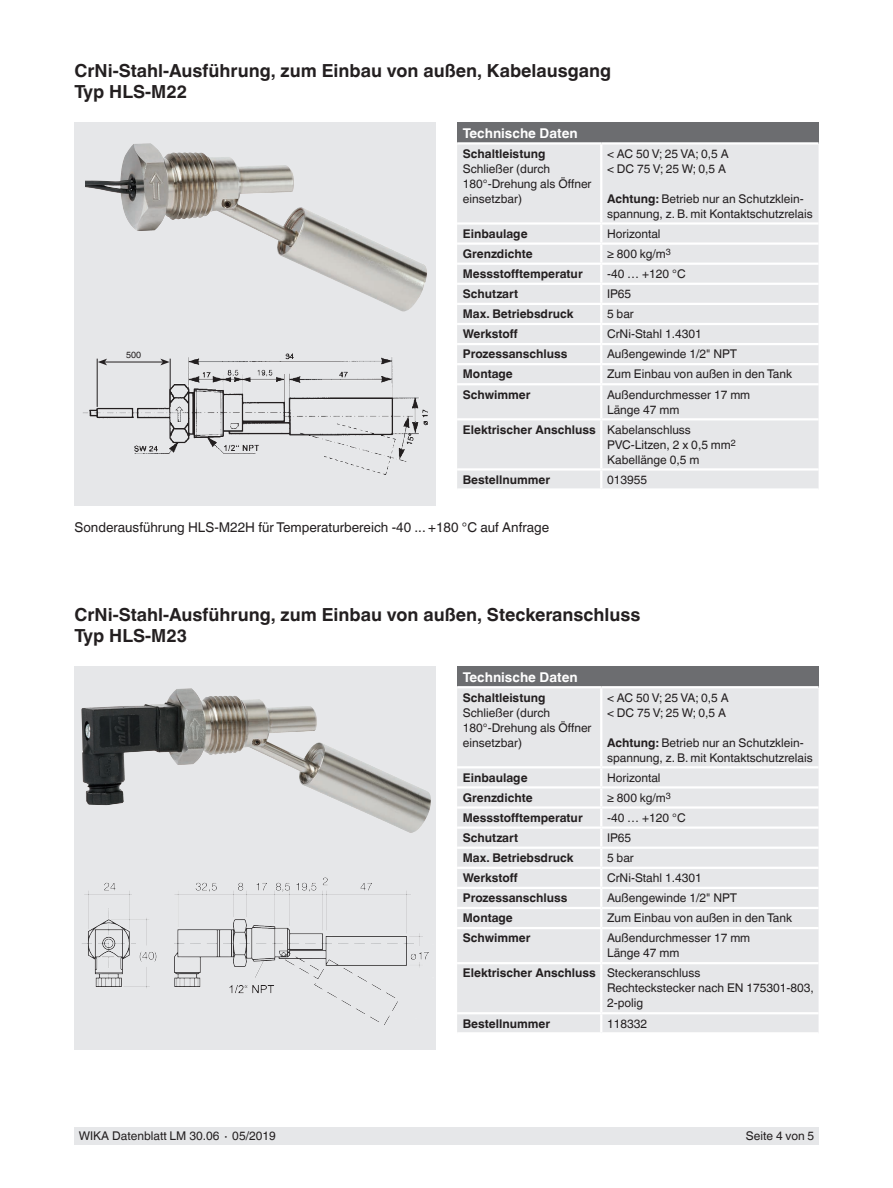
<style>
.page{position:relative;width:893px;height:1188px;background:#fff}
.page>*{position:absolute;margin:0;border:0;box-sizing:border-box;transform-origin:0 0}
.t1{font:700 18px/21px "Helvetica World";color:#231f20}
.t2{font:13.5px "Helvetica World";color:#231f20}
.t3{font:700 13.5px "Helvetica World";color:#fff}
.t4{font:12px/15px "Helvetica World";color:#231f20}
.t5{font:700 12px "Helvetica World";color:#231f20}
.t6{font:9px "Helvetica World";color:#231f20}
.s1{font-weight:700}
</style>
<div class="page">
<div style="left:74px;top:1128px;width:745px;height:17px;background:#e6e7e9"></div>
<div style="left:74px;top:666px;width:362px;height:383px;background:#e6e7e9"></div>
<div style="left:74px;top:122px;width:362px;height:384px;background:#e6e7e9"></div>
<img style="left:83px;top:353px;width:345px;height:122px">
<img style="left:85px;top:143px;width:342px;height:168px">
<hr style="left:97px;top:359px;width:1px;height:48px;background:#231f20">
<hr style="left:170px;top:359px;width:1px;height:48px;background:#231f20">
<hr style="left:105px;top:362px;width:58px;height:1px;background:#231f20">
<svg style="left:98px;top:359px;width:9px;height:6px"></svg>
<svg style="left:160px;top:359px;width:10px;height:6px"></svg>
<img style="left:82px;top:877px;width:347px;height:148px">
<img style="left:81px;top:688px;width:350px;height:145px">
<div style="left:457px;top:666px;width:362px;height:21px;background:#6c6d70"></div>
<div style="left:457px;top:688px;width:362px;height:344px;background:#e6e7e9"></div>
<div style="left:457px;top:829px;width:362px;height:183px;background:#e6e7e9"></div>
<hr style="left:457px;top:766px;width:144px;height:2px;background:#fff">
<hr style="left:457px;top:786px;width:144px;height:3px;background:#fff">
<hr style="left:457px;top:806px;width:144px;height:3px;background:#fff">
<hr style="left:457px;top:826px;width:144px;height:3px;background:#fff">
<hr style="left:457px;top:847px;width:144px;height:2px;background:#fff">
<hr style="left:457px;top:867px;width:144px;height:2px;background:#fff">
<hr style="left:457px;top:887px;width:144px;height:2px;background:#fff">
<hr style="left:457px;top:907px;width:144px;height:2px;background:#fff">
<hr style="left:457px;top:927px;width:144px;height:2px;background:#fff">
<hr style="left:457px;top:962px;width:144px;height:2px;background:#fff">
<hr style="left:457px;top:1012px;width:144px;height:2px;background:#fff">
<svg style="left:600px;top:1014px;width:2px;height:18px"></svg>
<hr style="left:600px;top:688px;width:2px;height:78px;background:#fff">
<hr style="left:601px;top:766px;width:218px;height:2px;background:#fff">
<hr style="left:601px;top:786px;width:218px;height:3px;background:#fff">
<hr style="left:601px;top:806px;width:218px;height:3px;background:#fff">
<hr style="left:601px;top:826px;width:218px;height:3px;background:#fff">
<svg style="left:600px;top:768px;width:2px;height:159px"></svg>
<hr style="left:601px;top:847px;width:218px;height:2px;background:#fff">
<hr style="left:601px;top:867px;width:218px;height:2px;background:#fff">
<hr style="left:601px;top:887px;width:218px;height:2px;background:#fff">
<hr style="left:601px;top:907px;width:218px;height:2px;background:#fff">
<hr style="left:601px;top:927px;width:218px;height:2px;background:#fff">
<hr style="left:600px;top:929px;width:2px;height:33px;background:#fff">
<hr style="left:601px;top:962px;width:218px;height:2px;background:#fff">
<hr style="left:600px;top:964px;width:2px;height:48px;background:#fff">
<hr style="left:601px;top:1012px;width:218px;height:2px;background:#fff">
<hr style="left:457px;top:686px;width:144px;height:2px;background:#fff">
<hr style="left:601px;top:686px;width:218px;height:2px;background:#fff">
<div style="left:457px;top:122px;width:362px;height:21px;background:#6c6d70"></div>
<div style="left:457px;top:145px;width:362px;height:343px;background:#e6e7e9"></div>
<div style="left:457px;top:285px;width:362px;height:183px;background:#e6e7e9"></div>
<hr style="left:457px;top:222px;width:144px;height:3px;background:#fff">
<hr style="left:457px;top:242px;width:144px;height:3px;background:#fff">
<hr style="left:457px;top:263px;width:144px;height:2px;background:#fff">
<hr style="left:457px;top:283px;width:144px;height:2px;background:#fff">
<hr style="left:457px;top:303px;width:144px;height:2px;background:#fff">
<hr style="left:457px;top:323px;width:144px;height:2px;background:#fff">
<hr style="left:457px;top:343px;width:144px;height:2px;background:#fff">
<hr style="left:457px;top:363px;width:144px;height:2px;background:#fff">
<hr style="left:457px;top:383px;width:144px;height:2px;background:#fff">
<hr style="left:457px;top:418px;width:144px;height:2px;background:#fff">
<hr style="left:457px;top:468px;width:144px;height:3px;background:#fff">
<svg style="left:600px;top:471px;width:2px;height:17px"></svg>
<hr style="left:600px;top:145px;width:2px;height:77px;background:#fff">
<hr style="left:601px;top:222px;width:218px;height:3px;background:#fff">
<hr style="left:601px;top:242px;width:218px;height:3px;background:#fff">
<hr style="left:601px;top:263px;width:218px;height:2px;background:#fff">
<hr style="left:601px;top:283px;width:218px;height:2px;background:#fff">
<svg style="left:600px;top:225px;width:2px;height:158px"></svg>
<hr style="left:601px;top:303px;width:218px;height:2px;background:#fff">
<hr style="left:601px;top:323px;width:218px;height:2px;background:#fff">
<hr style="left:601px;top:343px;width:218px;height:2px;background:#fff">
<hr style="left:601px;top:363px;width:218px;height:2px;background:#fff">
<hr style="left:601px;top:383px;width:218px;height:2px;background:#fff">
<hr style="left:600px;top:385px;width:2px;height:33px;background:#fff">
<hr style="left:601px;top:418px;width:218px;height:2px;background:#fff">
<hr style="left:600px;top:420px;width:2px;height:48px;background:#fff">
<hr style="left:601px;top:468px;width:218px;height:3px;background:#fff">
<hr style="left:457px;top:142px;width:144px;height:3px;background:#fff">
<hr style="left:601px;top:142px;width:218px;height:3px;background:#fff">
<h1 class="t1" style="left:74px;top:60px;width:538px">CrNi-Stahl-Ausführung, zum Einbau von außen, Kabelausgang<br>Typ HLS-M22</h1>
<p class="t6" style="left:126px;top:350px;width:17px">500</p>
<p class="t3" style="left:463px;top:125px;width:116px">Technische Daten</p>
<p class="t5" style="left:463px;top:147px;width:84px">Schaltleistung</p>
<p class="t4" style="left:463px;top:161px;width:130px">Schließer (durch<br>180°-Drehung als Öffner einsetzbar)</p>
<p class="t4" style="left:607px;top:146px;width:123px">&lt; AC 50 V; 25 VA; 0,5 A &lt; DC 75 V; 25 W; 0,5 A</p>
<p class="t4" style="left:607px;top:191px;width:207px"><span class="s1">Achtung:</span> Betrieb nur an Schutzklein&shy;spannung, z. B. mit Kontaktschutzrelais</p>
<p class="t5" style="left:463px;top:227px;width:66px">Einbaulage</p>
<p class="t4" style="left:607px;top:226px;width:55px">Horizontal</p>
<p class="t5" style="left:463px;top:247px;width:71px">Grenzdichte</p>
<p class="t4" style="left:607px;top:246px;width:65px">≥ 800 kg/m<sup>3</sup></p>
<p class="t5" style="left:463px;top:267px;width:121px">Messstofftemperatur</p>
<p class="t4" style="left:607px;top:266px;width:80px">-40 … +120 °C</p>
<p class="t5" style="left:463px;top:287px;width:57px">Schutzart</p>
<p class="t4" style="left:607px;top:286px;width:26px">IP65</p>
<p class="t5" style="left:463px;top:307px;width:112px">Max. Betriebsdruck</p>
<p class="t4" style="left:607px;top:307px;width:28px">5 bar</p>
<p class="t5" style="left:463px;top:327px;width:56px">Werkstoff</p>
<p class="t4" style="left:607px;top:327px;width:96px">CrNi-Stahl 1.4301</p>
<p class="t5" style="left:463px;top:347px;width:106px">Prozessanschluss</p>
<p class="t4" style="left:607px;top:347px;width:132px">Außengewinde 1/2" NPT</p>
<p class="t5" style="left:463px;top:367px;width:51px">Montage</p>
<p class="t4" style="left:607px;top:367px;width:187px">Zum Einbau von außen in den Tank</p>
<p class="t5" style="left:463px;top:387px;width:69px">Schwimmer</p>
<p class="t4" style="left:607px;top:387px;width:145px">Außendurchmesser 17 mm<br>Länge 47 mm</p>
<p class="t4" style="left:607px;top:422px;width:130px;text-indent:-144px"><span class="s1">Elektrischer Anschluss</span> Kabelanschluss<br>PVC-Litzen, 2 x 0,5 mm<sup>2<br></sup>Kabellänge 0,5 m</p>
<p class="t5" style="left:463px;top:473px;width:89px">Bestellnummer</p>
<p class="t4" style="left:607px;top:472px;width:42px">013955</p>
<p class="t2" style="left:74px;top:519px;width:476px">Sonderausführung HLS-M22H für Temperaturbereich -40 ... +180 °C auf Anfrage</p>
<h1 class="t1" style="left:74px;top:604px;width:568px">CrNi-Stahl-Ausführung, zum Einbau von außen, Steckeranschluss<br>Typ HLS-M23</h1>
<p class="t3" style="left:463px;top:669px;width:116px">Technische Daten</p>
<p class="t5" style="left:463px;top:690px;width:84px">Schaltleistung</p>
<p class="t4" style="left:463px;top:705px;width:130px">Schließer (durch<br>180°-Drehung als Öffner einsetzbar)</p>
<p class="t4" style="left:607px;top:690px;width:123px">&lt; AC 50 V; 25 VA; 0,5 A &lt; DC 75 V; 25 W; 0,5 A</p>
<p class="t4" style="left:607px;top:735px;width:207px"><span class="s1">Achtung:</span> Betrieb nur an Schutzklein&shy;spannung, z. B. mit Kontaktschutzrelais</p>
<p class="t5" style="left:463px;top:771px;width:66px">Einbaulage</p>
<p class="t4" style="left:607px;top:770px;width:55px">Horizontal</p>
<p class="t5" style="left:463px;top:791px;width:71px">Grenzdichte</p>
<p class="t4" style="left:607px;top:790px;width:65px">≥ 800 kg/m<sup>3</sup></p>
<p class="t5" style="left:463px;top:811px;width:121px">Messstofftemperatur</p>
<p class="t4" style="left:607px;top:810px;width:80px">-40 … +120 °C</p>
<p class="t5" style="left:463px;top:831px;width:57px">Schutzart</p>
<p class="t4" style="left:607px;top:830px;width:26px">IP65</p>
<p class="t5" style="left:463px;top:851px;width:112px">Max. Betriebsdruck</p>
<p class="t4" style="left:607px;top:850px;width:28px">5 bar</p>
<p class="t5" style="left:463px;top:871px;width:56px">Werkstoff</p>
<p class="t4" style="left:607px;top:870px;width:96px">CrNi-Stahl 1.4301</p>
<p class="t5" style="left:463px;top:891px;width:106px">Prozessanschluss</p>
<p class="t4" style="left:607px;top:891px;width:132px">Außengewinde 1/2" NPT</p>
<p class="t5" style="left:463px;top:911px;width:51px">Montage</p>
<p class="t4" style="left:607px;top:911px;width:187px">Zum Einbau von außen in den Tank</p>
<p class="t5" style="left:463px;top:931px;width:69px">Schwimmer</p>
<p class="t4" style="left:607px;top:931px;width:145px">Außendurchmesser 17 mm<br>Länge 47 mm</p>
<p class="t4" style="left:607px;top:966px;width:208px;text-indent:-144px"><span class="s1">Elektrischer Anschluss</span> Steckeranschluss<br>Rechteckstecker nach EN 175301-803,<br>2-polig</p>
<p class="t5" style="left:463px;top:1016px;width:89px">Bestellnummer</p>
<p class="t4" style="left:607px;top:1016px;width:42px">118332</p>
<p class="t4" style="left:79px;top:1129px;width:199px">WIKA Datenblatt LM 30.06 ∙ 05/2019</p>
<p class="t4" style="left:746px;top:1129px;width:70px">Seite 4 von 5</p>
</div>
